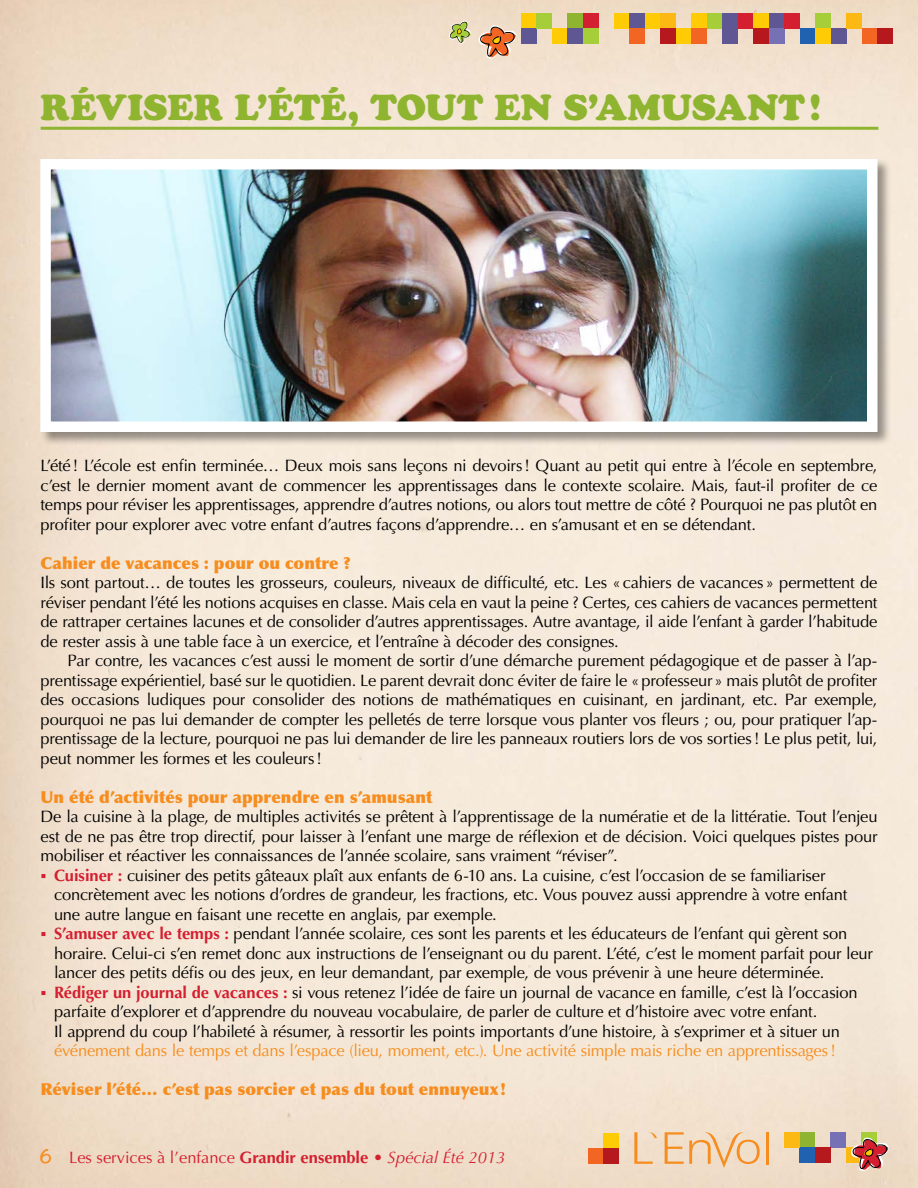
<style>
.page{position:relative;width:918px;height:1188px;background:#fff}
.page>*{position:absolute;margin:0;border:0;box-sizing:border-box;transform-origin:0 0}
.t1{font:36px "Cooper Black Std";color:#8fb430}
.t2{font:16.5px/19.5px "Optima LT Std";letter-spacing:-.01em;color:#000;text-align:justify}
.t3{font:900 16.5px "Optima LT Std";letter-spacing:.005em;color:#f78d1e}
.t4{font:16.5px "Optima LT Std";letter-spacing:-.015em;color:#f78d1e}
.t5{font:16.5px "Optima LT Std";color:#d41f30}
.s1{font-weight:700;color:#d41f30}
.s2{font-family:"Noteworthy";font-weight:700;color:#f78d1e}
.s3{font-weight:700}
.s4{font-style:italic}
</style>
<div class="page">
<img style="left:0;top:0;width:918px;height:1188px">
<div style="left:521px;top:13px;width:15px;height:15px;background:#ffcb05"></div>
<div style="left:521px;top:28px;width:15px;height:16px;background:#5e5794"></div>
<div style="left:645px;top:13px;width:15px;height:15px;background:#ffcb05"></div>
<div style="left:769px;top:13px;width:16px;height:15px;background:#5e5794"></div>
<div style="left:769px;top:28px;width:16px;height:16px;background:#7670b4"></div>
<div style="left:583px;top:13px;width:15px;height:15px;background:#d41f30"></div>
<div style="left:583px;top:28px;width:15px;height:16px;background:#a6ce39"></div>
<div style="left:707px;top:13px;width:15px;height:15px;background:#a6ce39"></div>
<div style="left:831px;top:28px;width:16px;height:16px;background:#5e5794"></div>
<div style="left:552px;top:28px;width:15px;height:16px;background:#ffcb05"></div>
<div style="left:676px;top:28px;width:15px;height:16px;background:#ffcb05"></div>
<div style="left:800px;top:28px;width:16px;height:16px;background:#2062af"></div>
<div style="left:614px;top:13px;width:15px;height:15px;background:#ffcb05"></div>
<div style="left:738px;top:13px;width:16px;height:15px;background:#d41f30"></div>
<div style="left:862px;top:28px;width:16px;height:16px;background:#f26522"></div>
<div style="left:536px;top:13px;width:16px;height:15px;background:#a6ce39"></div>
<div style="left:660px;top:13px;width:16px;height:15px;background:#fdb913"></div>
<div style="left:660px;top:28px;width:16px;height:16px;background:#b5191e"></div>
<div style="left:785px;top:13px;width:15px;height:15px;background:#d41f30"></div>
<div style="left:722px;top:13px;width:16px;height:15px;background:#5e5794"></div>
<div style="left:722px;top:28px;width:16px;height:16px;background:#5e5794"></div>
<div style="left:847px;top:13px;width:15px;height:15px;background:#fdb913"></div>
<div style="left:567px;top:13px;width:16px;height:15px;background:#8fb430"></div>
<div style="left:567px;top:28px;width:16px;height:16px;background:#5e5794"></div>
<div style="left:691px;top:13px;width:16px;height:15px;background:#ffcb05"></div>
<div style="left:691px;top:28px;width:16px;height:16px;background:#f26522"></div>
<div style="left:816px;top:13px;width:15px;height:15px;background:#a6ce39"></div>
<div style="left:816px;top:28px;width:15px;height:16px;background:#ffcb05"></div>
<div style="left:629px;top:13px;width:16px;height:15px;background:#5e5794"></div>
<div style="left:629px;top:28px;width:16px;height:16px;background:#f26522"></div>
<div style="left:754px;top:13px;width:15px;height:15px;background:#ffcb05"></div>
<div style="left:754px;top:28px;width:15px;height:16px;background:#b5191e"></div>
<div style="left:878px;top:28px;width:15px;height:16px;background:#b5191e"></div>
<div style="left:830px;top:1132px;width:16px;height:16px;background:#7670b4"></div>
<div style="left:861px;top:1132px;width:16px;height:16px;background:#a6ce39"></div>
<div style="left:799px;top:1132px;width:16px;height:16px;background:#8fb430"></div>
<div style="left:799px;top:1148px;width:16px;height:15px;background:#2062af"></div>
<div style="left:846px;top:1148px;width:15px;height:15px;background:#fdb913"></div>
<div style="left:784px;top:1132px;width:15px;height:16px;background:#fdb913"></div>
<div style="left:815px;top:1148px;width:15px;height:15px;background:#b5191e"></div>
<svg style="left:478px;top:25px;width:39px;height:34px"></svg>
<svg style="left:851px;top:1137px;width:38px;height:34px"></svg>
<svg style="left:449px;top:20px;width:22px;height:24px"></svg>
<hr style="left:766px;top:1132px;width:2px;height:32px;background:#f78d1e">
<svg style="left:665px;top:1130px;width:95px;height:38px;background:#f1cea8"></svg>
<svg style="left:634px;top:1131px;width:23px;height:33px"></svg>
<div style="left:588px;top:1148px;width:15px;height:16px;background:#f26522"></div>
<div style="left:603px;top:1133px;width:16px;height:15px;background:#ffcb05"></div>
<div style="left:603px;top:1148px;width:16px;height:16px;background:#b5191e"></div>
<hr style="left:41px;top:127px;width:837px;height:3px;background:#8fb430">
<div style="left:39px;top:158px;width:853px;height:288px;background:#000;opacity:.4"></div>
<img style="left:51px;top:170px;width:816px;height:251px">
<div style="left:40px;top:159px;width:838px;height:273px;border:10px solid #fff"></div>
<svg style="left:42px;top:874px;width:4px;height:4px"></svg>
<svg style="left:42px;top:932px;width:4px;height:4px"></svg>
<svg style="left:42px;top:991px;width:4px;height:4px"></svg>
<h1 class="t1" style="left:41px;top:86px;width:782px">RÉVISER L’ÉTÉ, TOUT EN S’AMUSANT!</h1>
<p class="t2" style="left:41px;top:456px;width:838px">L’été! L’école est enfin terminée… Deux mois sans leçons ni devoirs! Quant au petit qui entre à l’école en septembre, c’est le dernier moment avant de commencer les apprentissages dans le contexte scolaire. Mais, faut-il profiter de ce temps pour réviser les apprentissages, apprendre d’autres notions, ou alors tout mettre de côté ? Pourquoi ne pas plutôt en profiter pour explorer avec votre enfant d’autres façons d’apprendre… en s’amusant et en se détendant.</p>
<p class="t3" style="left:41px;top:553px;width:312px">Cahier de vacances : pour ou contre ?</p>
<p class="t2" style="left:41px;top:573px;width:839px">Ils sont partout… de toutes les grosseurs, couleurs, niveaux de difficulté, etc. Les «cahiers de vacances» permettent de réviser pendant l’été les notions acquises en classe. Mais cela en vaut la peine ? Certes, ces cahiers de vacances permettent de rattraper certaines lacunes et de consolider d’autres apprentissages. Autre avantage, il aide l’enfant à garder l’habitude de rester assis à une table face à un exercice, et l’entraîne à décoder des consignes.</p>
<p class="t2" style="left:41px;top:651px;width:838px;text-indent:27px">Par contre, les vacances c’est aussi le moment de sortir d’une démarche purement pédagogique et de passer à l’ap&shy;prentissage expérientiel, basé sur le quotidien. Le parent devrait donc éviter de faire le «professeur» mais plutôt de profiter des occasions ludiques pour consolider des notions de mathématiques en cuisinant, en jardinant, etc. Par exemple, pourquoi ne pas lui demander de compter les pelletés de terre lorsque vous planter vos fleurs ; ou, pour pratiquer l’ap&shy;prentissage de la lecture, pourquoi ne pas lui demander de lire les panneaux routiers lors de vos sorties! Le plus petit, lui, peut nommer les formes et les couleurs!</p>
<p class="t3" style="left:41px;top:787px;width:393px">Un été d’activités pour apprendre en s’amusant</p>
<p class="t2" style="left:41px;top:807px;width:839px">De la cuisine à la plage, de multiples activités se prêtent à l’apprentissage de la numératie et de la littératie. Tout l’enjeu</p>
<p class="t2" style="left:41px;top:826px;width:838px">est de ne pas être trop directif, pour laisser à l’enfant une marge de réflexion et de décision. Voici quelques pistes pour</p>
<p class="t2" style="left:41px;top:846px;width:579px">mobiliser et réactiver les connaissances de l’année scolaire, sans vraiment “réviser”.</p>
<p class="t2" style="left:54px;top:865px;width:773px"><span class="s1">Cuisiner :</span> cuisiner des petits gâteaux plaît aux enfants de 6-10 ans. La cuisine, c’est l’occasion de se familiariser</p>
<p class="t2" style="left:54px;top:885px;width:795px">concrètement avec les notions d’ordres de grandeur, les fractions, etc. Vous pouvez aussi apprendre à votre enfant</p>
<p class="t2" style="left:54px;top:904px;width:444px">une autre langue en faisant une recette en anglais, par exemple.</p>
<p class="t2" style="left:54px;top:924px;width:795px"><span class="s1">S’amuser avec le temps :</span> pendant l’année scolaire, ces sont les parents et les éducateurs de l’enfant qui gèrent son</p>
<p class="t2" style="left:54px;top:943px;width:820px">horaire. Celui-ci s’en remet donc aux instructions de l’enseignant ou du parent. L’été, c’est le moment parfait pour leur</p>
<p class="t2" style="left:54px;top:963px;width:772px">lancer des petits défis ou des jeux, en leur demandant, par exemple, de vous prévenir à une heure déterminée.</p>
<p class="t2" style="left:54px;top:982px;width:805px"><span class="s1">Rédiger un journal de vacances :</span> si vous retenez l’idée de faire un journal de vacance en famille, c’est là l’occasion</p>
<p class="t2" style="left:54px;top:1002px;width:765px">parfaite d’explorer et d’apprendre du nouveau vocabulaire, de parler de culture et d’histoire avec votre enfant.</p>
<p class="t2" style="left:54px;top:1021px;width:787px">Il apprend du coup l’habileté à résumer, à ressortir les points importants d’une histoire, à s’exprimer et à situer un</p>
<p class="t4" style="left:54px;top:1041px;width:783px">événement dans le temps et dans l’espace (lieu, moment, etc.). Une activité simple mais riche en apprentissages!</p>
<p class="t3" style="left:41px;top:1079px;width:467px">Réviser l’été… c’est pas sorcier et pas du tout ennuyeux!</p>
<p class="t5" style="left:40px;top:1148px;width:467px"><span class="s2">6</span> Les services à l’enfance <span class="s3">Grandir ensemble</span> • <span class="s4">Spécial Été 2013</span></p>
</div>
